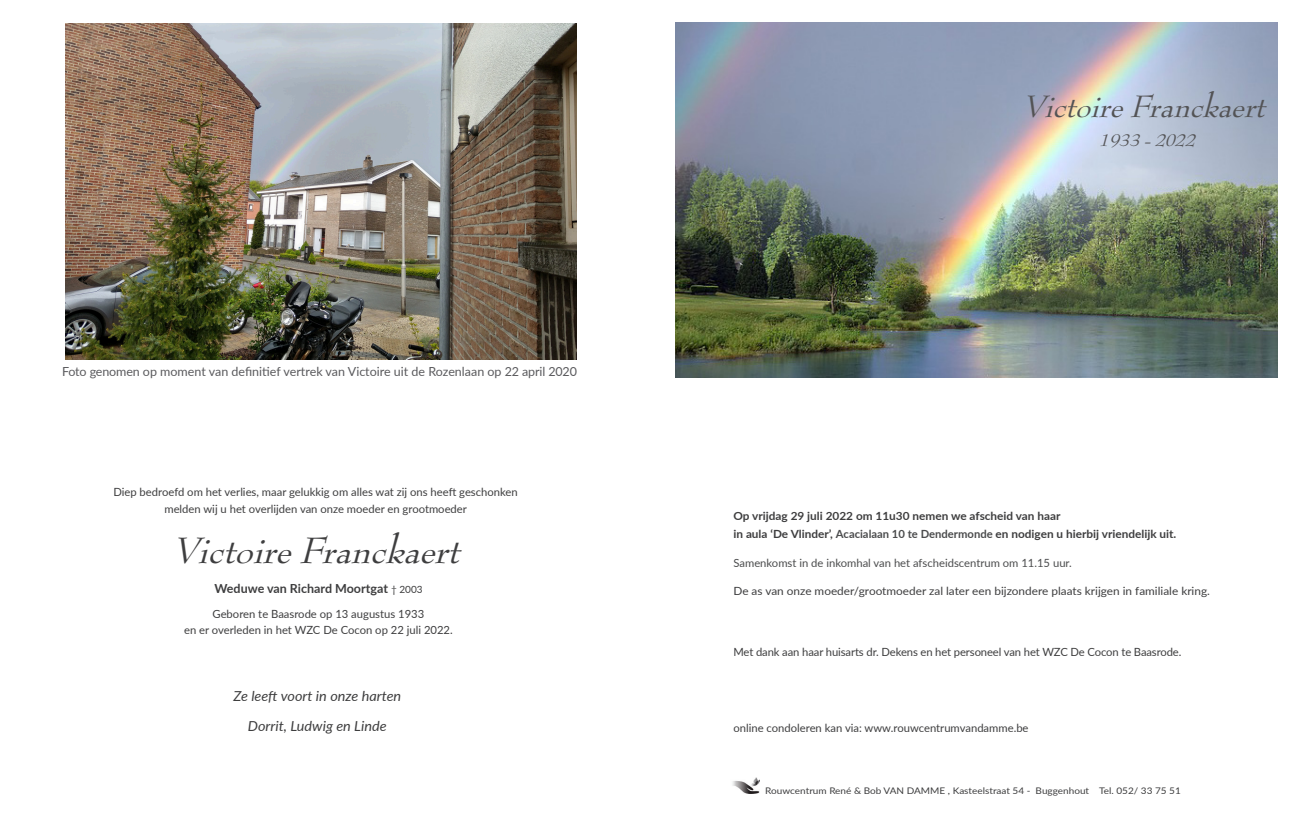
<style>
.page{position:relative;width:1312px;height:815px;background:#fff}
.page>*{position:absolute;margin:0;border:0;box-sizing:border-box;transform-origin:0 0}
.t1{font:italic 40px "Bernhard Modern Std";color:#3e3e3f}
.t2{font:italic 33.75px "Bernhard Modern Std";color:#535355}
.t3{font:italic 18.75px "Bernhard Modern Std";color:#535355}
.t4{font:italic 13.75px/29.6px "Lato";color:#3e3e3f;text-align:center;scale:1.05 1}
.t5{font:12.5px "Lato";color:#5a5a5d}
.t6{font:700 12.5px "Lato";color:#3e3e3f}
.t7{font:11.25px/17.5px "Lato";color:#3e3e3f;text-align:center}
.t8{font:700 11.25px/18.4px "Lato";color:#3e3e3f;scale:1.05 1}
.t9{font:11.25px "Lato";color:#3e3e3f;scale:1.05 1}
.t10{font:11.25px "Lato";color:#4b4c4d}
.t11{font:9.12px "Lato";color:#3e3e3f;scale:1.1 1}
.s1{font-weight:400;font-size:10px}
.s2{color:#4b4c4d}
</style>
<div class="page">
<img style="left:675px;top:23px;width:601px;height:355px">
<img style="left:65px;top:23px;width:511px;height:336px">
<img style="left:732px;top:777px;width:27px;height:16px">
<p class="t5" style="left:62px;top:362px;width:516px">Foto genomen op moment van definitief vertrek van Victoire uit de Rozenlaan op 22 april 2020</p>
<p class="t7" style="left:113px;top:482px;width:406px">Diep bedroefd om het verlies, maar gelukkig om alles wat zij ons heeft geschonken melden wij u het overlijden van onze moeder en grootmoeder</p>
<p class="t1" style="left:172px;top:529px;width:300px">VictoireFranckaert</p>
<p class="t6" style="left:214px;top:579px;width:209px">Weduwe van Richard Moortgat <span class="s1">† 2003</span></p>
<p class="t7" style="left:184px;top:605px;width:270px;line-height:16.2px">Geboren te Baasrode op 13 augustus 1933<br>en er overleden in het WZC De Cocon op 22 juli 2022.</p>
<p class="t4" style="left:233px;top:681px;width:161px">Ze leeft voort in onze harten<br>Dorrit, Ludwig en Linde</p>
<p class="t2" style="left:1022px;top:89px;width:253px">VictoireFranckaert</p>
<p class="t3" style="left:1098px;top:130px;width:104px">1933-2022</p>
<p class="t8" style="left:733px;top:506px;width:423px">Op vrijdag 29 juli 2022 om 11u30 nemen we afscheid van haar<br>in aula ‘De Vlinder’, <span class="s2">Acacialaan 10 te Dendermonde</span> en nodigen u hierbij vriendelijk uit.</p>
<p class="t10" style="left:733px;top:555px;width:340px">Samenkomst in de inkomhal van het afscheidscentrum om 11.15 uur.</p>
<p class="t9" style="left:733px;top:582px;width:455px">De as van onze moeder/grootmoeder zal later een bijzondere plaats krijgen in familiale kring.</p>
<p class="t7" style="left:733px;top:642px;width:449px">Met dank aan haar huisarts dr. Dekens en het personeel van het WZC De Cocon te Baasrode.</p>
<p class="t7" style="left:733px;top:718px;width:296px">online condoleren kan via: www.rouwcentrumvandamme.be</p>
<p class="t11" style="left:765px;top:784px;width:379px">Rouwcentrum René &amp; Bob VAN DAMME , Kasteelstraat 54 - Buggenhout Tel. 052/ 33 75 51</p>
</div>
